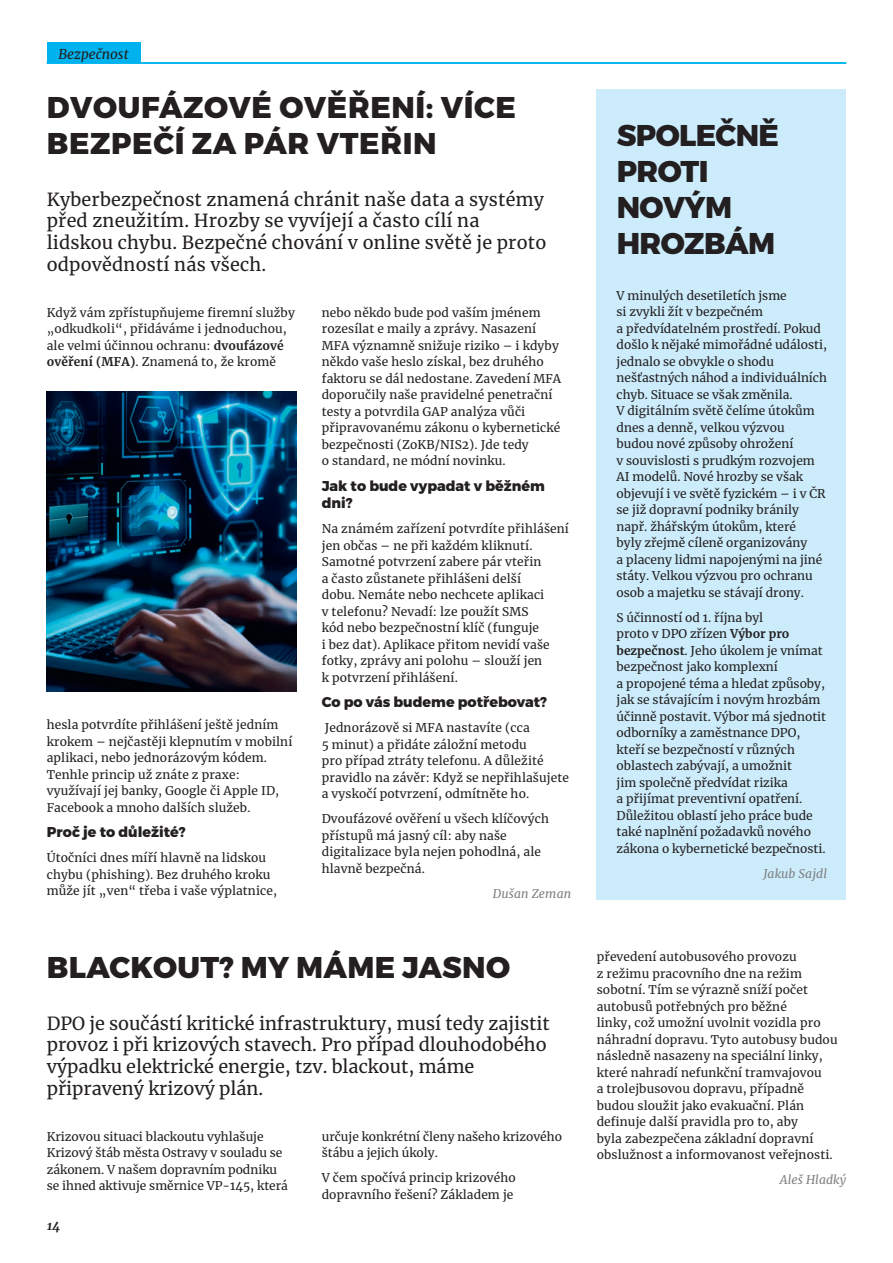
<style>
.page{position:relative;width:893px;height:1263px;background:#fff}
.page>*{position:absolute;margin:0;border:0;box-sizing:border-box;transform-origin:0 0}
.t1{font:800 30px/36px "Montserrat";letter-spacing:.01em;color:#231f20}
.t2{font:800 30px/36px "Montserrat";letter-spacing:-.02em;color:#231f20}
.t3{font:18px/21.6px "Merriweather";color:#231f20}
.t4{font:800 14.25px/17.1px "Montserrat";color:#231f20}
.t5{font:italic 13.5px "Merriweather";color:#231f20}
.t6{font:italic 700 12.75px "Merriweather";color:#231f20}
.t7{font:12px/16.5px "Merriweather";letter-spacing:.01em;color:#231f20}
.t8{font:italic 12px "Merriweather";letter-spacing:.01em;color:#808285}
.s1{font-weight:700}
</style>
<div class="page">
<div style="left:47px;top:42px;width:93px;height:20px;background:#00b3ef"></div>
<hr style="left:47px;top:62px;width:799px;height:2px;background:#00b3ef">
<div style="left:597px;top:89px;width:249px;height:810px;background:#ccecfb"></div>
<img style="left:47px;top:391px;width:249px;height:300px">
<p class="t5" style="left:65px;top:45px;width:58px">Průzkum</p>
<h1 class="t1" style="left:47px;top:90px;width:471px">DVOUFÁZOVÉ OVĚŘENÍ: VÍCE<br>BEZPEČÍ ZA PÁR VTEŘIN</h1>
<h2 class="t3" style="left:47px;top:188px;width:501px">Kyberbezpečnost znamená chránit naše data a systémy před zneužitím. Hrozby se vyvíjejí a často cílí na lidskou chybu. Bezpečné chování v online světě je proto odpovědností nás všech.</h2>
<p class="t7" style="left:47px;top:304px;width:250px">Když vám zpřístupňujeme firemní služby „odkudkoli“, přidáváme i jednoduchou, ale velmi účinnou ochranu: <span class="s1">dvoufázové ověření (MFA)</span>. Znamená to, že kromě</p>
<p class="t5" style="left:59px;top:45px;width:71px">Bezpečnost</p>
<p class="t7" style="left:322px;top:304px;width:241px">nebo někdo bude pod vaším jménem rozesílat e maily a zprávy. Nasazení MFA významně snižuje riziko – i kdyby někdo vaše heslo získal, bez druhého faktoru se dál nedostane. Zavedení MFA doporučily naše pravidelné penetrační testy a potvrdila GAP analýza vůči připravovanému zákonu o kybernetické bezpečnosti (ZoKB/NIS2). Jde tedy<br>o standard, ne módní novinku.</p>
<p class="t4" style="left:322px;top:478px;width:225px">Jak to bude vypadat v běžném dni?</p>
<p class="t7" style="left:322px;top:520px;width:249px">Na známém zařízení potvrdíte přihlášení jen občas – ne při každém kliknutí.<br>Samotné potvrzení zabere pár vteřin<br>a často zůstanete přihlášeni delší<br>dobu. Nemáte nebo nechcete aplikaci<br>v telefonu? Nevadí: lze použít SMS<br>kód nebo bezpečnostní klíč (funguje<br>i bez dat). Aplikace přitom nevidí vaše fotky, zprávy ani polohu – slouží jen<br>k potvrzení přihlášení.</p>
<p class="t4" style="left:322px;top:694px;width:227px">Co po vás budeme potřebovat?</p>
<p class="t7" style="left:322px;top:719px;width:249px">Jednorázově si MFA nastavíte (cca<br>5 minut) a přidáte záložní metodu<br>pro případ ztráty telefonu. A důležité pravidlo na závěr: Když se nepřihlašujete a vyskočí potvrzení, odmítněte ho.</p>
<p class="t7" style="left:322px;top:810px;width:229px">Dvoufázové ověření u všech klíčových přístupů má jasný cíl: aby naše digitalizace byla nejen pohodlná, ale hlavně bezpečná.</p>
<p class="t8" style="left:493px;top:885px;width:80px">Dušan Zeman</p>
<p class="t7" style="left:47px;top:716px;width:247px">hesla potvrdíte přihlášení ještě jedním krokem – nejčastěji klepnutím v mobilní aplikaci, nebo jednorázovým kódem.<br>Tenhle princip už znáte z praxe: využívají jej banky, Google či Apple ID, Facebook a mnoho dalších služeb.</p>
<p class="t4" style="left:47px;top:824px;width:140px">Proč je to důležité?</p>
<p class="t7" style="left:47px;top:849px;width:232px">Útočníci dnes míří hlavně na lidskou chybu (phishing). Bez druhého kroku může jít „ven“ třeba i vaše výplatnice,</p>
<h1 class="t1" style="left:47px;top:950px;width:465px">BLACKOUT? MY MÁME JASNO</h1>
<h2 class="t3" style="left:47px;top:1012px;width:505px">DPO je součástí kritické infrastruktury, musí tedy zajistit provoz i při krizových stavech. Pro případ dlouhodobého výpadku elektrické energie, tzv. blackout, máme připravený krizový plán.</h2>
<p class="t7" style="left:47px;top:1128px;width:243px">Krizovou situaci blackoutu vyhlašuje Krizový štáb města Ostravy v souladu se zákonem. V našem dopravním podniku se ihned aktivuje směrnice VP-145, která</p>
<p class="t7" style="left:322px;top:1128px;width:242px">určuje konkrétní členy našeho krizového štábu a jejich úkoly.</p>
<p class="t7" style="left:322px;top:1169px;width:196px">V čem spočívá princip krizového dopravního řešení? Základem je</p>
<p class="t6" style="left:47px;top:1216px;width:15px">14</p>
<h1 class="t2" style="left:617px;top:118px;width:164px">SPOLEČNĚ<br>PROTI<br>NOVÝM<br>HROZBÁM</h1>
<p class="t7" style="left:617px;top:287px;width:212px">V minulých desetiletích jsme<br>si zvykli žít v bezpečném<br>a předvídatelném prostředí. Pokud došlo k nějaké mimořádné události, jednalo se obvykle o shodu nešťastných náhod a individuálních chyb. Situace se však změnila.<br>V digitálním světě čelíme útokům dnes a denně, velkou výzvou<br>budou nové způsoby ohrožení<br>v souvislosti s prudkým rozvojem<br>AI modelů. Nové hrozby se však objevují i ve světě fyzickém – i v ČR se již dopravní podniky bránily např. žhářským útokům, které<br>byly zřejmě cíleně organizovány<br>a placeny lidmi napojenými na jiné státy. Velkou výzvou pro ochranu osob a majetku se stávají drony.</p>
<p class="t7" style="left:617px;top:609px;width:211px">S účinností od 1. října byl<br>proto v DPO zřízen <span class="s1">Výbor pro bezpečnost</span>. Jeho úkolem je vnímat bezpečnost jako komplexní<br>a propojené téma a hledat způsoby, jak se stávajícím i novým hrozbám účinně postavit. Výbor má sjednotit odborníky a zaměstnance DPO, kteří se bezpečností v různých oblastech zabývají, a umožnit<br>jim společně předvídat rizika<br>a přijímat preventivní opatření.<br>Důležitou oblastí jeho práce bude také naplnění požadavků nového zákona o kybernetické bezpečnosti.</p>
<p class="t8" style="left:763px;top:865px;width:65px">Jakub Sajdl</p>
<p class="t7" style="left:597px;top:948px;width:242px">převedení autobusového provozu<br>z režimu pracovního dne na režim sobotní. Tím se výrazně sníží počet autobusů potřebných pro běžné<br>linky, což umožní uvolnit vozidla pro náhradní dopravu. Tyto autobusy budou následně nasazeny na speciální linky, které nahradí nefunkční tramvajovou<br>a trolejbusovou dopravu, případně budou sloužit jako evakuační. Plán definuje další pravidla pro to, aby<br>byla zabezpečena základní dopravní obslužnost a informovanost veřejnosti.</p>
<p class="t8" style="left:780px;top:1171px;width:68px">Aleš Hladký</p>
</div>
